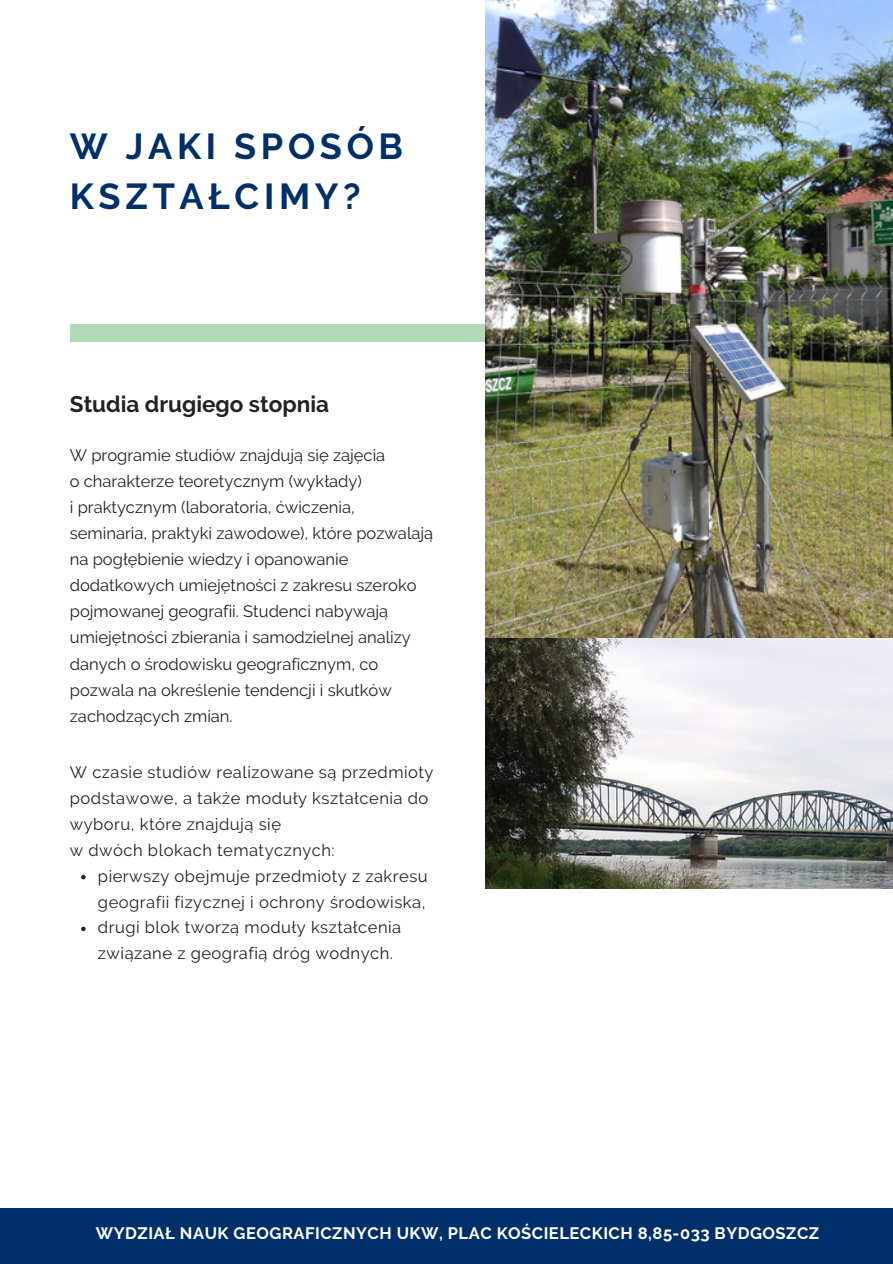
<style>
.page{position:relative;width:893px;height:1264px;background:#fff}
.page>*{position:absolute;margin:0;border:0;box-sizing:border-box;transform-origin:0 0}
.t1{font:700 36px/49.5px "Raleway";letter-spacing:.13em;color:#012f6a}
.t2{font:700 22.5px "Raleway";color:#222}
.t3{font:16.5px/26.1px "Raleway";color:#222}
.t4{font:16.5px/25.8px "Raleway";letter-spacing:.03em;color:#222}
.t5{font:700 16.5px "Raleway";letter-spacing:.03em;color:#fff}
</style>
<div class="page">
<div style="left:70px;top:324px;width:822px;height:17px;background:#b1d8b7"></div>
<div style="left:0;top:1208px;width:892px;height:55px;background:#012f6a"></div>
<img style="left:485px;top:0;width:407px;height:888px">
<svg style="left:81px;top:874px;width:5px;height:5px"></svg>
<svg style="left:81px;top:926px;width:5px;height:5px"></svg>
<p class="t1" style="left:70px;top:122px;width:335px">W JAKI SPOSÓB<br>KSZTAŁCIMY?</p>
<p class="t2" style="left:70px;top:391px;width:261px">Studia drugiego stopnia</p>
<p class="t3" style="left:70px;top:442px;width:317px">W programie studiów znajdują się zajęcia</p>
<p class="t3" style="left:70px;top:468px;width:293px">o charakterze teoretycznym (wykłady)</p>
<p class="t3" style="left:70px;top:494px;width:365px">i praktycznym (laboratoria, ćwiczenia, seminaria, praktyki zawodowe), które pozwalają na pogłębienie wiedzy i opanowanie dodatkowych umiejętności z zakresu szeroko pojmowanej geografii. Studenci nabywają umiejętności zbierania i samodzielnej analizy danych o środowisku geograficznym, co pozwala na określenie tendencji i skutków zachodzących zmian.</p>
<p class="t4" style="left:70px;top:759px;width:365px">W czasie studiów realizowane są przedmioty podstawowe, a także moduły kształcenia do wyboru, które znajdują się</p>
<p class="t4" style="left:70px;top:837px;width:266px">w dwóch blokach tematycznych:</p>
<p class="t4" style="left:98px;top:862px;width:331px">pierwszy obejmuje przedmioty z zakresu geografii fizycznej i ochrony środowiska,</p>
<p class="t4" style="left:98px;top:914px;width:305px">drugi blok tworzą moduły kształcenia związane z geografią dróg wodnych.</p>
<p class="t5" style="left:96px;top:1223px;width:724px">WYDZIAŁ NAUK GEOGRAFICZNYCH UKW, PLAC KOŚCIELECKICH 8,85-033 BYDGOSZCZ</p>
</div>
